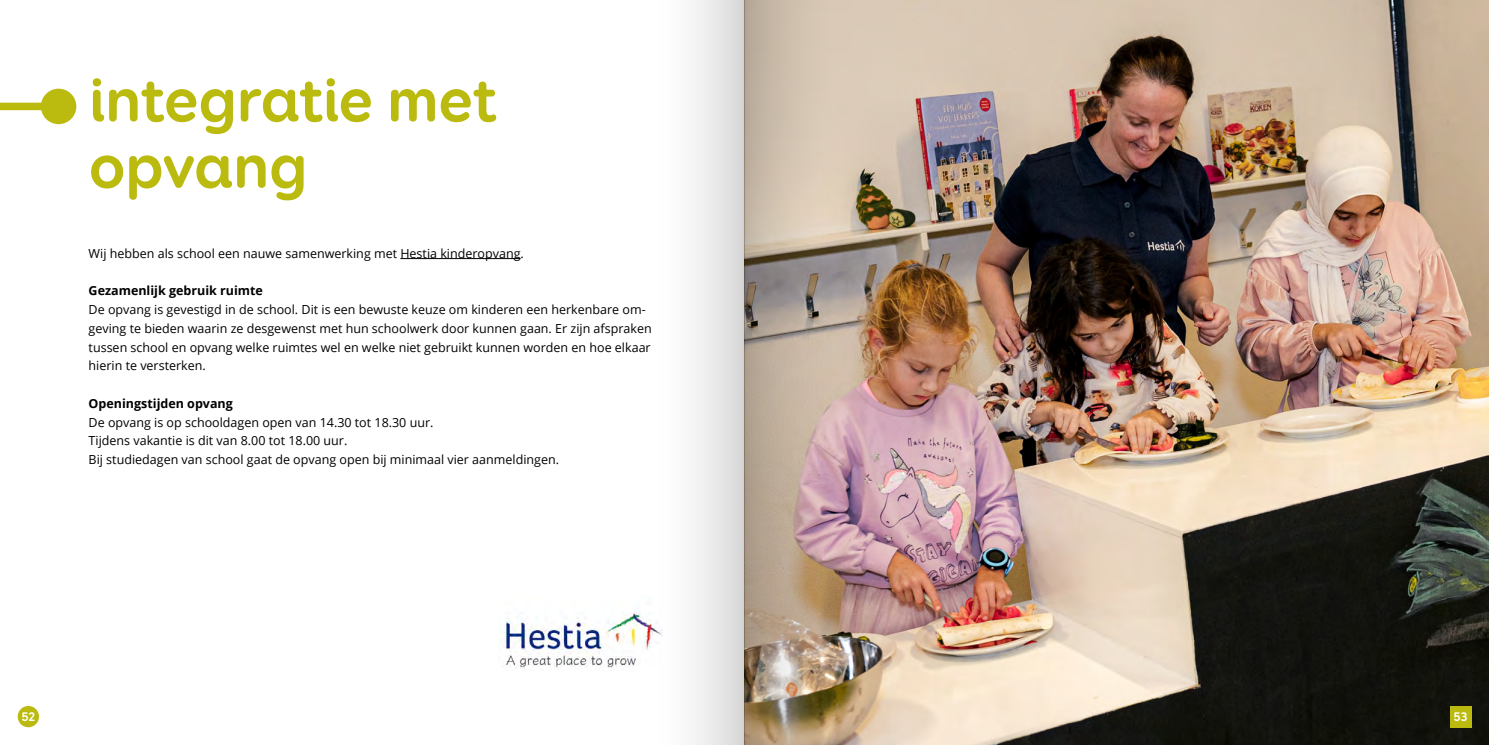
<style>
.page{position:relative;width:1489px;height:745px;background:#fff}
.page>*{position:absolute;margin:0;border:0;box-sizing:border-box;transform-origin:0 0}
.t1{font:700 62.5px/66.2px "Booster Next FY";letter-spacing:-.015em;color:#baba0f}
.t2{font:12.5px/18.8px "Open Sans";color:#000}
.t3{font:700 12.5px "Open Sans";color:#000}
.t4{font:700 12.5px "Booster Next FY";color:#fff}
</style>
<div class="page">
<div style="left:41px;top:89px;width:35px;height:35px;background:#baba0f;border-radius:50%"></div>
<div style="left:0;top:103px;width:59px;height:7px;background:#baba0f"></div>
<hr style="left:400px;top:258px;width:120px;height:1px;background:#000">
<img style="left:833px;top:0;width:655px;height:744px">
<img style="left:500px;top:607px;width:156px;height:62px">
<div style="left:18px;top:705px;width:21px;height:21px;background:#baba0f;border-radius:50%"></div>
<div style="left:1449px;top:705px;width:21px;height:21px;background:#baba0f"></div>
<div style="left:656px;top:0;width:88px;height:744px;background:linear-gradient(to right,#fff,#dbdbda)"></div>
<img style="left:744px;top:0;width:89px;height:744px">
<h1 class="t1" style="left:89px;top:67px;width:410px">integratie met opvang</h1>
<p class="t2" style="left:89px;top:243px;width:436px">Wij hebben als school een nauwe samenwerking met Hestia kinderopvang.</p>
<p class="t3" style="left:89px;top:281px;width:176px">Gezamenlijk gebruik ruimte</p>
<p class="t2" style="left:89px;top:299px;width:564px">De opvang is gevestigd in de school. Dit is een bewuste keuze om kinderen een herkenbare om&shy;geving te bieden waarin ze desgewenst met hun schoolwerk door kunnen gaan. Er zijn afspraken tussen school en opvang welke ruimtes wel en welke niet gebruikt kunnen worden en hoe elkaar hierin te versterken.</p>
<p class="t3" style="left:89px;top:394px;width:146px">Openingstijden opvang</p>
<p class="t2" style="left:89px;top:412px;width:472px">De opvang is op schooldagen open van 14.30 tot 18.30 uur.<br>Tijdens vakantie is dit van 8.00 tot 18.00 uur.<br>Bij studiedagen van school gaat de opvang open bij minimaal vier aanmeldingen.</p>
<p class="t4" style="left:21px;top:708px;width:15px">52</p>
<p class="t4" style="left:1453px;top:708px;width:16px">53</p>
</div>
